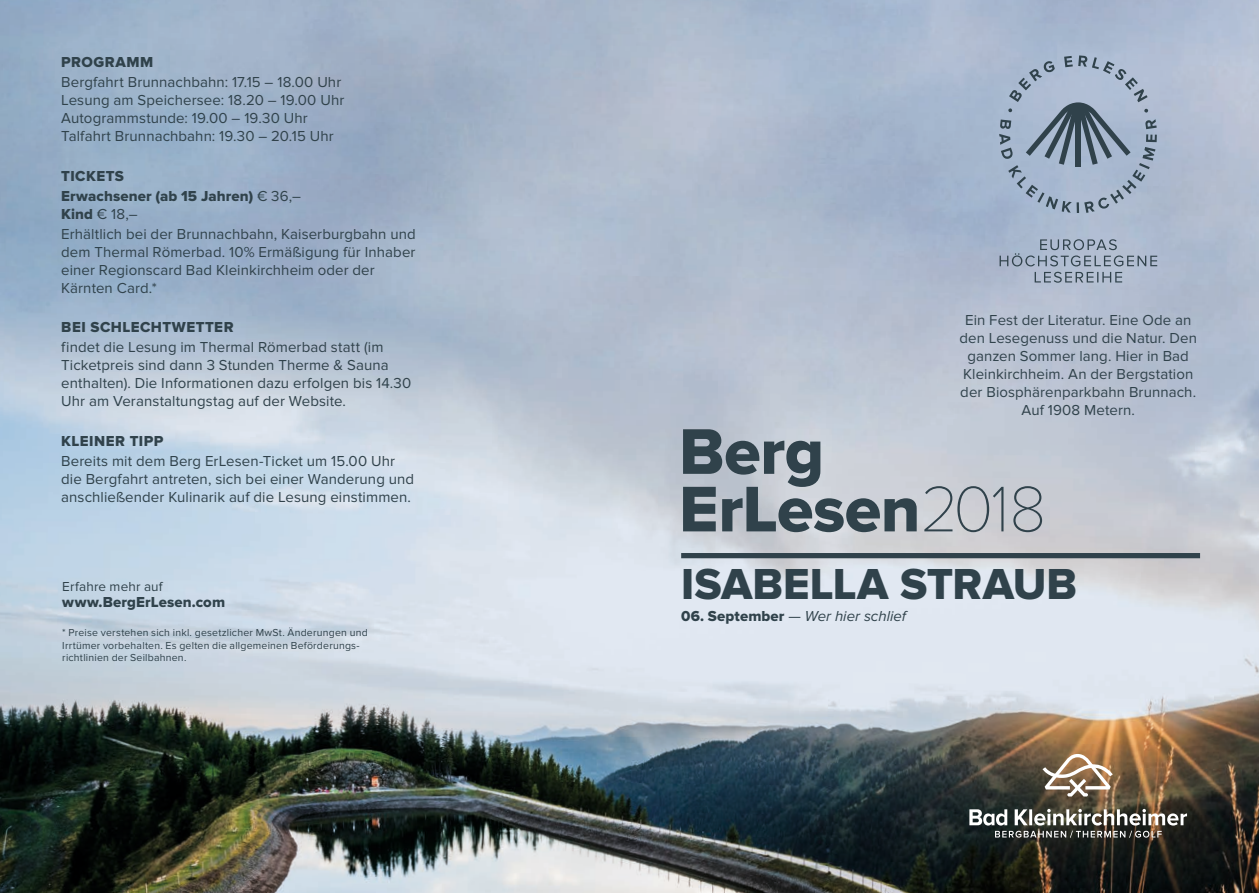
<style>
.page{position:relative;width:1259px;height:893px;background:#fff}
.page>*{position:absolute;margin:0;border:0;box-sizing:border-box;transform-origin:0 0}
.t1{font:66.75px/57.6px "Proxima Nova Extrabld";letter-spacing:-.01em;color:#30424b}
.t2{font:45px "Proxima Nova Extrabld";color:#30424b}
.t3{font:15px/18px "Proxima Nova";letter-spacing:.005em;color:#30424b}
.t4{font:15px/19.8px "Proxima Nova Extrabld";letter-spacing:.02em;color:#30424b}
.t5{font:italic 15px "Proxima Nova";color:#30424b}
.t6{font:13.5px "Proxima Nova";letter-spacing:.01em;color:#30424b}
.t7{font:10.5px/12.6px "Proxima Nova";letter-spacing:.02em;color:#30424b}
.s1{font-family:"Proxima Nova"}
.s2{font-family:"Proxima Nova Extrabld"}
.s3{font-family:"Proxima Nova T";font-weight:100}
.s4{font-family:"Proxima Nova Extrabld";font-style:normal}
.s5{font-style:normal}
</style>
<div class="page">
<img style="left:0;top:0;width:1259px;height:893px">
<div style="left:681px;top:553px;width:519px;height:5px;background:#30424b"></div>
<svg style="left:1034px;top:272px;width:88px;height:11px"></svg>
<svg style="left:999px;top:239px;width:158px;height:27px;background:#99a7ba"></svg>
<svg style="left:999px;top:55px;width:157px;height:158px;background:#97a7bc"></svg>
<svg style="left:969px;top:809px;width:218px;height:29px"></svg>
<svg style="left:1042px;top:754px;width:70px;height:42px"></svg>
<p class="t4" style="left:61px;top:53px;width:94px">PROGRAMM</p>
<p class="t3" style="left:61px;top:73px;width:284px">Bergfahrt Brunnachbahn: 17.15 – 18.00 Uhr Lesung am Speichersee: 18.20 – 19.00 Uhr Autogrammstunde: 19.00 – 19.30 Uhr Talfahrt Brunnachbahn: 19.30 – 20.15 Uhr</p>
<p class="t4" style="left:61px;top:166px;width:241px">TICKETS<br>Erwachsener (ab 15 Jahren) <span class="s1">€ 36,–</span></p>
<p class="t3" style="left:61px;top:204px;width:356px;line-height:19.8px"><span class="s2">Kind</span> € 18,–<br>Erhältlich bei der Brunnachbahn, Kaiserburgbahn und</p>
<p class="t3" style="left:61px;top:243px;width:356px">dem Thermal Römerbad. 10% Ermäßigung für Inhaber einer Regionscard Bad Kleinkirchheim oder der<br>Kärnten Card.*</p>
<p class="t4" style="left:61px;top:318px;width:174px">BEI SCHLECHTWETTER</p>
<p class="t3" style="left:61px;top:338px;width:351px">findet die Lesung im Thermal Römerbad statt (im Ticketpreis sind dann 3 Stunden Therme &amp; Sauna enthalten). Die Informationen dazu erfolgen bis 14.30<br>Uhr am Veranstaltungstag auf der Website.</p>
<p class="t4" style="left:61px;top:431px;width:104px">KLEINER TIPP</p>
<p class="t3" style="left:61px;top:452px;width:354px">Bereits mit dem Berg ErLesen-Ticket um 15.00 Uhr die Bergfahrt antreten, sich bei einer Wanderung und anschließender Kulinarik auf die Lesung einstimmen.</p>
<p class="t6" style="left:62px;top:579px;width:102px">Erfahre mehr auf</p>
<p class="t4" style="left:62px;top:592px;width:164px">www.BergErLesen.com</p>
<p class="t7" style="left:62px;top:626px;width:307px">* Preise verstehen sich inkl. gesetzlicher MwSt. Änderungen und<br>Irrtümer vorbehalten. Es gelten die allgemeinen Beförderungs&shy;richtlinien der Seilbahnen.</p>
<p class="t3" style="left:959px;top:311px;width:239px;text-align:center">Ein Fest der Literatur. Eine Ode an den Lesegenuss und die Natur. Den ganzen Sommer lang. Hier in Bad<br>Kleinkirchheim. An der Bergstation der Biosphärenparkbahn Brunnach.<br>Auf 1908 Metern.</p>
<h1 class="t1" style="left:679px;top:425px;width:369px">Berg<br>ErLesen<span class="s3">2018</span></h1>
<h2 class="t2" style="left:681px;top:558px;width:397px">ISABELLA STRAUB</h2>
<p class="t5" style="left:681px;top:608px;width:226px"><span class="s4">06. September</span> <span class="s5">—</span> Wer hier schlief</p>
</div>
